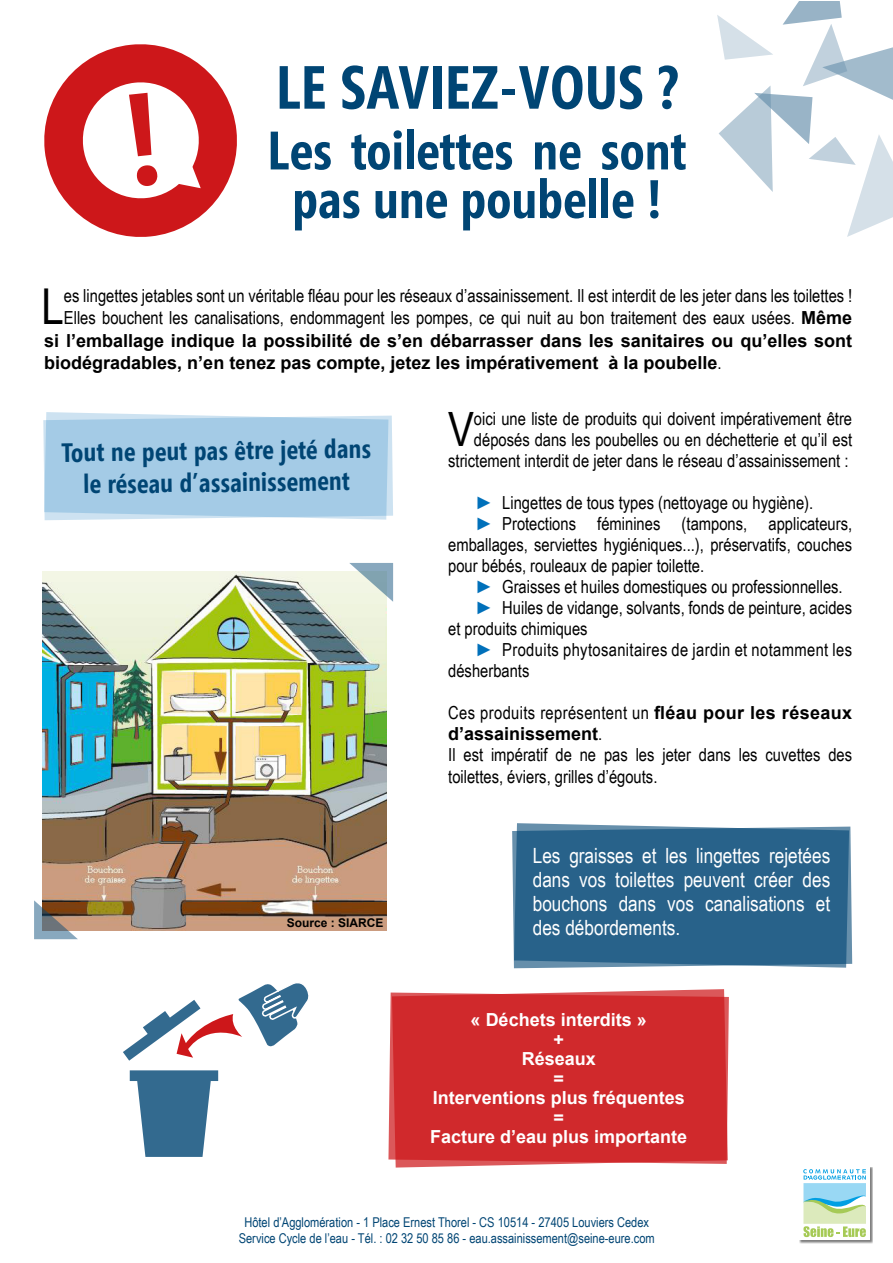
<style>
.page{position:relative;width:893px;height:1263px;background:#fff}
.page>*{position:absolute;margin:0;border:0;box-sizing:border-box;transform-origin:0 0}
.t1{font:700 60.75px "Segoe Condensed";color:#004574}
.t2{font:700 54px/48.6px "Segoe Condensed";color:#004574;text-align:center}
.t3{font:49.5px "Arial Narrow";color:#000}
.t4{font:47.4px "Arial Narrow";color:#000}
.t5{font:700 26.4px/32px "Segoe Condensed";color:#004574;text-align:center}
.t6{font:21px/24px "Arial Narrow";color:#fff;text-align:justify}
.t7{font:18px/21px "Arial Narrow";color:#000}
.t8{font:700 18px/22.5px "Arial";color:#000}
.t9{font:18px "Arial Narrow";letter-spacing:.02em;color:#000}
.t10{font:700 18px/19.5px "Arial";color:#fff;text-align:center}
.t11{font:13.5px/16.5px "Arial Narrow";color:#004574;text-align:center}
.t12{font:700 12px "Arial";color:#000}
.s1{font-family:"Arial";font-weight:700}
.s2{font-family:"Arial Narrow";font-weight:400}
.s3{font-family:"Arial";font-weight:700;color:#0070ba}
</style>
<div class="page">
<svg style="left:517px;top:823px;width:126px;height:3px"></svg>
<svg style="left:395px;top:989px;width:330px;height:178px"></svg>
<svg style="left:43px;top:412px;width:350px;height:108px;background:#abcfe8"></svg>
<svg style="left:512px;top:826px;width:340px;height:142px;background:#30688e"></svg>
<div style="left:388px;top:992px;width:341px;height:172px;background:#d0292c"></div>
<svg style="left:130px;top:1070px;width:88px;height:87px"></svg>
<div style="left:149px;top:1083px;width:50px;height:46px;background:#336a8f"></div>
<img style="left:43px;top:571px;width:344px;height:359px">
<svg style="left:123px;top:983px;width:186px;height:78px"></svg>
<svg style="left:349px;top:563px;width:44px;height:39px;background:#bccece"></svg>
<svg style="left:34px;top:900px;width:44px;height:39px;background:#877c75"></svg>
<svg style="left:799px;top:1167px;width:74px;height:76px"></svg>
<div style="left:799px;top:1166px;width:71px;height:74px;background:#fff"></div>
<svg style="left:803px;top:1169px;width:63px;height:68px"></svg>
<svg style="left:717px;top:1px;width:176px;height:236px"></svg>
<svg style="left:44px;top:44px;width:193px;height:193px"></svg>
<h1 class="t1" style="left:276px;top:50px;width:403px">LE SAVIEZ-VOUS ?</h1>
<h2 class="t2" style="left:267px;top:126px;width:421px">Les toilettes ne sont pas une poubelle !</h2>
<h3 class="t3" style="left:41px;top:271px;width:24px">L</h3>
<p class="t7" style="left:64px;top:284px;width:790px;line-height:22.5px">es lingettes jetables sont un véritable fléau pour les réseaux d’assainissement. Il est interdit de les jeter dans les toilettes !<br>Elles bouchent les canalisations, endommagent les pompes, ce qui nuit au bon traitement des eaux usées. <span class="s1">Même</span></p>
<p class="t8" style="left:44px;top:330px;width:809px">si l’emballage indique la possibilité de s’en débarrasser dans les sanitaires ou qu’elles sont biodégradables, n’en tenez pas compte, jetez les impérativement à la poubelle<span class="s2">.</span></p>
<h3 class="t4" style="left:448px;top:395px;width:27px">V</h3>
<p class="t7" style="left:448px;top:408px;width:405px;text-align:right">oici une liste de produits qui doivent impérativement être déposés dans les poubelles ou en déchetterie et qu’il est strictement interdit de jeter dans le réseau d’assainissement :</p>
<p class="t7" style="left:475px;top:492px;width:340px"><span class="s3">►</span> Lingettes de tous types (nettoyage ou hygiène).</p>
<p class="t7" style="left:475px;top:513px;width:378px"><span class="s3">►</span> Protections féminines (tampons, applicateurs,</p>
<p class="t7" style="left:448px;top:534px;width:405px">emballages, serviettes hygiéniques...), préservatifs, couches</p>
<p class="t7" style="left:448px;top:555px;width:258px">pour bébés, rouleaux de papier toilette.</p>
<p class="t7" style="left:475px;top:576px;width:369px"><span class="s3">►</span> Graisses et huiles domestiques ou professionnelles.</p>
<p class="t7" style="left:475px;top:597px;width:378px"><span class="s3">►</span> Huiles de vidange, solvants, fonds de peinture, acides</p>
<p class="t7" style="left:448px;top:618px;width:141px">et produits chimiques</p>
<p class="t9" style="left:475px;top:637px;width:378px"><span class="s3">►</span> Produits phytosanitaires de jardin et notamment les</p>
<p class="t7" style="left:448px;top:660px;width:83px">désherbants</p>
<p class="t9" style="left:448px;top:700px;width:405px">Ces produits représentent un <span class="s1">fléau pour les réseaux</span></p>
<p class="t8" style="left:448px;top:723px;width:156px">d’assainissement<span class="s2">.</span></p>
<p class="t7" style="left:448px;top:743px;width:405px;line-height:21.6px">Il est impératif de ne pas les jeter dans les cuvettes des toilettes, éviers, grilles d’égouts.</p>
<h3 class="t5" style="left:61px;top:437px;width:311px;rotate:-1deg">Tout ne peut pas être jeté dans le réseau d’assainissement</h3>
<p class="t12" style="left:287px;top:915px;width:98px">Source : SIARCE</p>
<p class="t6" style="left:533px;top:843px;width:299px">Les graisses et les lingettes rejetées dans vos toilettes peuvent créer des bouchons dans vos canalisations et des débordements.</p>
<p class="t10" style="left:430px;top:1011px;width:259px">« Déchets interdits »<br>+<br>Réseaux<br>=<br>Interventions plus fréquentes =<br>Facture d’eau plus importante</p>
<p class="t11" style="left:239px;top:1213px;width:417px">Hôtel d’Agglomération - 1 Place Ernest Thorel - CS 10514 - 27405 Louviers Cedex<br>Service Cycle de l’eau - Tél. : 02 32 50 85 86 - eau.assainissement@seine-eure.com</p>
</div>
